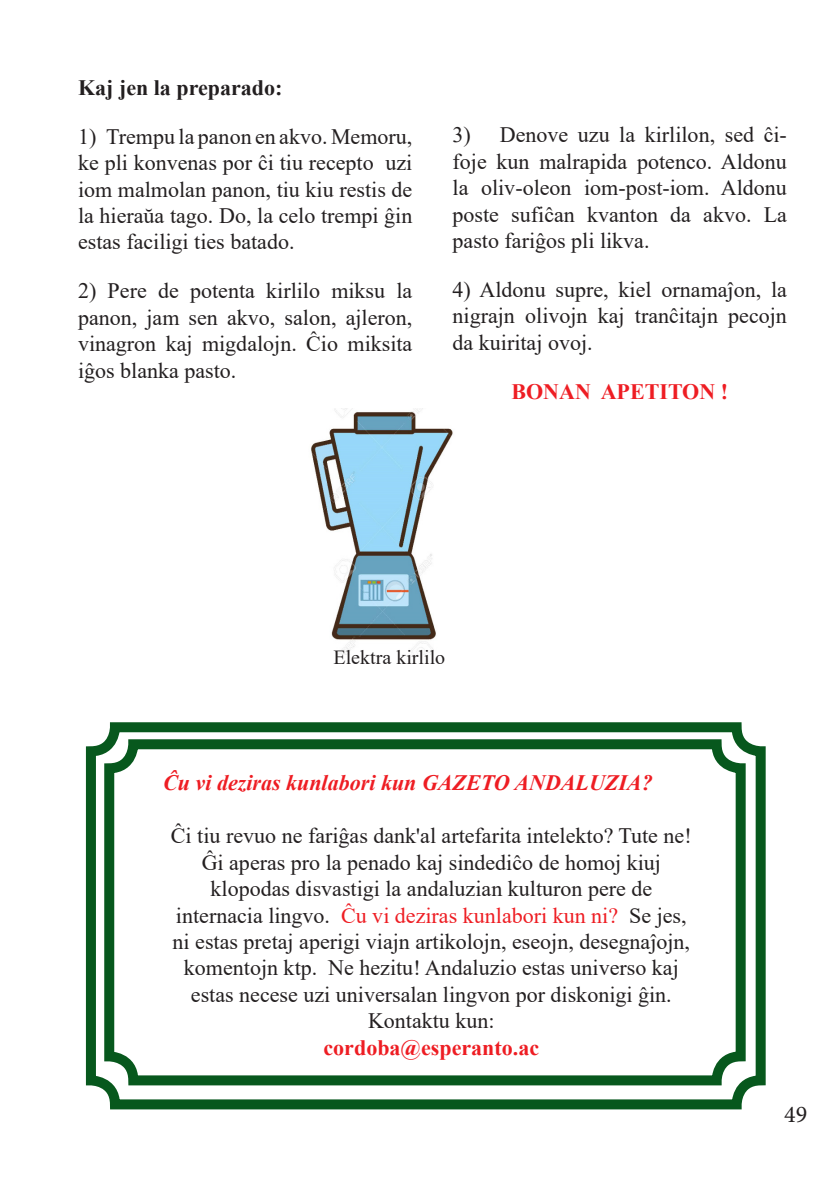
<style>
.page{position:relative;width:840px;height:1191px;background:#fff}
.page>*{position:absolute;margin:0;border:0;box-sizing:border-box;transform-origin:0 0}
.t1{font:24px "Minion Pro";color:#231f20}
.t2{font:22px/26.4px "Times New Roman";color:#231f20;text-align:justify}
.t3{font:italic 700 22px "Times New Roman";color:#ee1d23}
.t4{font:700 22px "Times New Roman";color:#ee1d23}
.t5{font:700 22px "Times New Roman";color:#231f20}
.t6{font:20px "Times New Roman";color:#231f20}
.s1{color:#ee1d23}
</style>
<div class="page">
<div style="left:86px;top:722px;width:679px;height:387px;border:10px solid #07581d;border-radius:24px"></div>
<img style="left:311px;top:408px;width:142px;height:247px">
<div style="left:104px;top:739px;width:641px;height:346px;border:10px solid #07581d;border-radius:24px"></div>
<p class="t5" style="left:78px;top:71px;width:206px">Kaj jen la preparado:</p>
<p class="t2" style="left:78px;top:122px;width:336px">1) Trempu la panon en akvo. Memoru, ke pli konvenas por ĉi tiu recepto uzi iom malmolan panon, tiu kiu restis de la hieraŭa tago. Do, la celo trempi ĝin estas faciligi ties batado.</p>
<p class="t2" style="left:78px;top:277px;width:336px">2) Pere de potenta kirlilo miksu la panon, jam sen akvo, salon, ajleron, vinagron kaj migdalojn. Ĉio miksita iĝos blanka pasto.</p>
<p class="t2" style="left:452px;top:121px;width:336px">3) Denove uzu la kirlilon, sed ĉi&shy;foje kun malrapida potenco. Aldonu la oliv-oleon iom-post-iom. Aldonu poste sufiĉan kvanton da akvo. La pasto fariĝos pli likva.</p>
<p class="t2" style="left:452px;top:276px;width:336px">4) Aldonu supre, kiel ornamaĵon, la nigrajn olivojn kaj tranĉitajn pecojn da kuiritaj ovoj.</p>
<p class="t4" style="left:511px;top:376px;width:218px">BONAN APETITON !</p>
<p class="t6" style="left:333px;top:643px;width:113px">Elektra kirlilo</p>
<p class="t3" style="left:163px;top:767px;width:490px">Ĉu vi deziras kunlabori kun GAZETO ANDALUZIA?</p>
<p class="t2" style="left:171px;top:822px;width:522px">Ĉi tiu revuo ne fariĝas dank'al artefarita intelekto? Tute ne!</p>
<p class="t2" style="left:172px;top:848px;width:518px;text-align:center">Ĝi aperas pro la penado kaj sindediĉo de homoj kiuj klopodas disvastigi la andaluzian kulturon pere de internacia lingvo. <span class="s1">Ĉu vi deziras kunlabori kun ni?</span> Se jes, ni estas pretaj aperigi viajn artikolojn, eseojn, desegnaĵojn, komentojn ktp. Ne hezitu! Andaluzio estas universo kaj estas necese uzi universalan lingvon por diskonigi ĝin.<br>Kontaktu kun:</p>
<p class="t4" style="left:323px;top:1031px;width:217px">cordoba@esperanto.ac</p>
<p class="t1" style="left:783px;top:1098px;width:25px">49</p>
</div>
